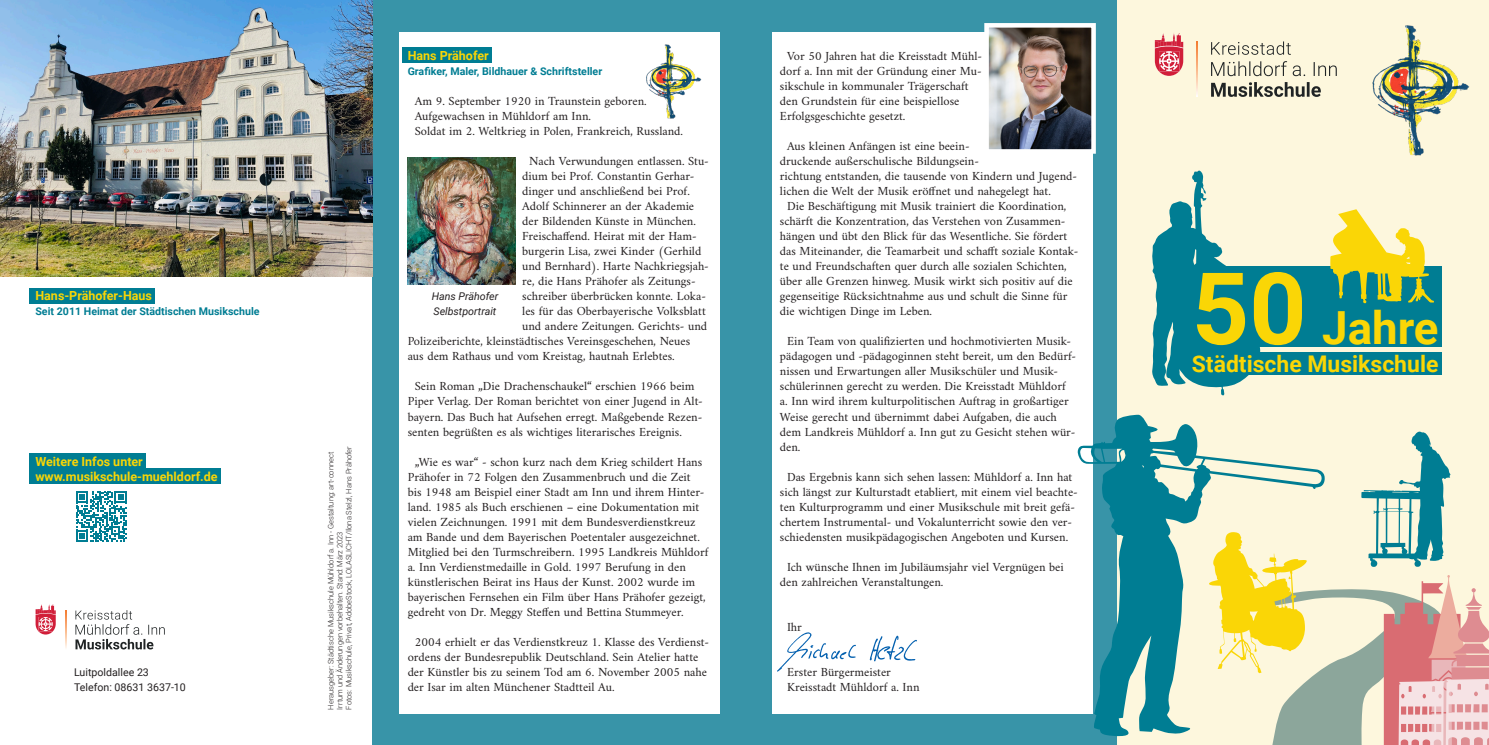
<style>
.page{position:relative;width:1489px;height:745px;background:#fff}
.page>*{position:absolute;margin:0;border:0;box-sizing:border-box;transform-origin:0 0}
.VA_Titel_Musikschule{font:700 45.62px "Roboto";color:#fad606}
.VA_Titel_Musikschule-2{font:700 23px "Roboto";color:#fad606}
.VA_Fließtext{font:12.5px/15px "Amiri";color:#231f20}
.VA_Titel_Musikschule-3{font:700 12.5px "Roboto";color:#fad606}
.VA_Untertitel_Musiks{font:700 10.62px "Roboto";color:#007d93}
.t1{font:10.62px "Roboto";color:#231f20}
.VA_Fließtext-2{font:italic 10.62px "Roboto";color:#231f20}
.t2{font:300 7.5px "Roboto";color:#231f20}
.s1{font-size:100px}
</style>
<div class="page">
<div style="left:1116px;top:0;width:372px;height:744px;background:#fdf7dd"></div>
<div style="left:372px;top:0;width:744px;height:744px;background:#3894a8"></div>
<div style="left:399px;top:32px;width:321px;height:681px;background:#fff"></div>
<div style="left:771px;top:32px;width:321px;height:681px;background:#fff"></div>
<img style="left:990px;top:29px;width:99px;height:119px">
<div style="left:984px;top:23px;width:111px;height:131px;border:5px solid #fff"></div>
<img style="left:777px;top:632px;width:140px;height:40px">
<img style="left:1372px;top:25px;width:98px;height:131px">
<svg style="left:1077px;top:414px;width:131px;height:322px"></svg>
<svg style="left:1208px;top:431px;width:280px;height:313px"></svg>
<div style="left:401px;top:48px;width:90px;height:15px;background:#007d93"></div>
<img style="left:646px;top:44px;width:56px;height:75px">
<svg style="left:1152px;top:170px;width:108px;height:225px"></svg>
<div style="left:1185px;top:266px;width:256px;height:81px;background:#007d93"></div>
<div style="left:1185px;top:351px;width:256px;height:23px;background:#007d93"></div>
<svg style="left:1330px;top:209px;width:103px;height:94px"></svg>
<img style="left:407px;top:157px;width:108px;height:127px">
<img style="left:0;top:0;width:372px;height:276px">
<div style="left:29px;top:288px;width:126px;height:15px;background:#007d93"></div>
<svg style="left:1154px;top:33px;width:29px;height:43px"></svg>
<svg style="left:1211px;top:41px;width:125px;height:35px"></svg>
<svg style="left:1211px;top:82px;width:109px;height:15px"></svg>
<svg style="left:1196px;top:42px;width:1px;height:55px"></svg>
<svg style="left:36px;top:604px;width:20px;height:30px"></svg>
<svg style="left:75px;top:610px;width:90px;height:39px"></svg>
<svg style="left:65px;top:610px;width:1px;height:38px"></svg>
<svg style="left:76px;top:491px;width:51px;height:50px"></svg>
<div style="left:29px;top:453px;width:117px;height:15px;background:#007d93"></div>
<div style="left:29px;top:468px;width:191px;height:15px;background:#007d93"></div>
<p class="VA_Titel_Musikschule-3" style="left:35px;top:287px;width:118px">Hans-Prähofer-Haus</p>
<p class="VA_Untertitel_Musiks" style="left:35px;top:304px;width:226px">Seit 2011 Heimat der Städtischen Musikschule</p>
<p class="VA_Titel_Musikschule-3" style="left:35px;top:452px;width:109px">Weitere Infos unter</p>
<p class="VA_Titel_Musikschule-3" style="left:35px;top:467px;width:184px">www.musikschule-muehldorf.de</p>
<p class="t1" style="left:74px;top:664px;width:76px">Luitpoldallee 23</p>
<p class="t1" style="left:74px;top:679px;width:113px">Telefon: 08631 3637-10</p>
<p class="t2" style="left:343px;top:709px;width:264px;rotate:-90deg">Fotos: Musikschule, Privat, AdobeStock, LOLASLICHT/Ilona Stelzl, Hans Prähofer</p>
<p class="t2" style="left:325px;top:709px;width:259px;rotate:-90deg">Herausgeber: Städtische Musikschule Mühldorf a. Inn - Gestaltung: art-connect</p>
<p class="t2" style="left:334px;top:709px;width:179px;rotate:-90deg">Irrtum und Änderungen vorbehalten. Stand: März 2023</p>
<p class="VA_Titel_Musikschule-3" style="left:407px;top:47px;width:82px">Hans Prähofer</p>
<p class="VA_Untertitel_Musiks" style="left:407px;top:64px;width:196px">Grafiker, Maler, Bildhauer &amp; Schriftsteller</p>
<p class="VA_Fließtext" style="left:415px;top:93px;width:233px">Am 9. September 1920 in Traunstein geboren.</p>
<p class="VA_Fließtext" style="left:415px;top:108px;width:178px">Aufgewachsen in Mühldorf am Inn.</p>
<p class="VA_Fließtext" style="left:415px;top:123px;width:270px">Soldat im 2. Weltkrieg in Polen, Frankreich, Russland.</p>
<p class="VA_Fließtext" style="left:529px;top:153px;width:181px">Nach Verwundungen entlassen. Stu-</p>
<p class="VA_Fließtext" style="left:522px;top:168px;width:174px">dium bei Prof. Constantin Gerhar-</p>
<p class="VA_Fließtext" style="left:522px;top:183px;width:169px">dinger und anschließend bei Prof.</p>
<p class="VA_Fließtext" style="left:522px;top:198px;width:173px">Adolf Schinnerer an der Akademie</p>
<p class="VA_Fließtext" style="left:522px;top:213px;width:175px">der Bildenden Künste in München.</p>
<p class="VA_Fließtext" style="left:522px;top:228px;width:176px">Freischaffend. Heirat mit der Ham-</p>
<p class="VA_Fließtext" style="left:522px;top:243px;width:181px">burgerin Lisa, zwei Kinder (Gerhild</p>
<p class="VA_Fließtext" style="left:522px;top:258px;width:188px">und Bernhard). Harte Nachkriegsjah-</p>
<p class="VA_Fließtext" style="left:522px;top:273px;width:175px">re, die Hans Prähofer als Zeitungs-</p>
<p class="VA_Fließtext" style="left:522px;top:288px;width:185px">schreiber überbrücken konnte. Loka-</p>
<p class="VA_Fließtext" style="left:522px;top:303px;width:185px">les für das Oberbayerische Volksblatt</p>
<p class="VA_Fließtext" style="left:522px;top:318px;width:186px">und andere Zeitungen. Gerichts- und</p>
<p class="VA_Fließtext" style="left:407px;top:333px;width:284px">Polizeiberichte, kleinstädtisches Vereinsgeschehen, Neues</p>
<p class="VA_Fließtext" style="left:407px;top:348px;width:268px">aus dem Rathaus und vom Kreistag, hautnah Erlebtes.</p>
<p class="VA_Fließtext" style="left:407px;top:378px;width:296px;text-indent:7px">Sein Roman „Die Drachenschaukel“ erschien 1966 beim Piper Verlag. Der Roman berichtet von einer Jugend in Alt&shy;bayern. Das Buch hat Aufsehen erregt. Maßgebende Rezen&shy;senten begrüßten es als wichtiges literarisches Ereignis.</p>
<p class="VA_Fließtext" style="left:407px;top:453px;width:302px;text-indent:7px">„Wie es war“ - schon kurz nach dem Krieg schildert Hans Prähofer in 72 Folgen den Zusammenbruch und die Zeit<br>bis 1948 am Beispiel einer Stadt am Inn und ihrem Hinter&shy;land. 1985 als Buch erschienen – eine Dokumentation mit vielen Zeichnungen. 1991 mit dem Bundesverdienstkreuz am Bande und dem Bayerischen Poetentaler ausgezeichnet.<br>Mitglied bei den Turmschreibern. 1995 Landkreis Mühldorf a. Inn Verdienstmedaille in Gold. 1997 Berufung in den künstlerischen Beirat ins Haus der Kunst. 2002 wurde im bayerischen Fernsehen ein Film über Hans Prähofer gezeigt, gedreht von Dr. Meggy Steffen und Bettina Stummeyer.</p>
<p class="VA_Fließtext" style="left:407px;top:633px;width:303px;text-indent:7px">2004 erhielt er das Verdienstkreuz 1. Klasse des Verdienst&shy;ordens der Bundesrepublik Deutschland. Sein Atelier hatte der Künstler bis zu seinem Tod am 6. November 2005 nahe der Isar im alten Münchener Stadtteil Au.</p>
<p class="VA_Fließtext-2" style="left:431px;top:289px;width:68px">Hans Prähofer</p>
<p class="VA_Fließtext-2" style="left:433px;top:304px;width:64px">Selbstportrait</p>
<p class="VA_Fließtext" style="left:780px;top:48px;width:203px;text-indent:7px">Vor 50 Jahren hat die Kreisstadt Mühl&shy;dorf a. Inn mit der Gründung einer Mu&shy;sikschule in kommunaler Trägerschaft den Grundstein für eine beispiellose Erfolgsgeschichte gesetzt.</p>
<p class="VA_Fließtext" style="left:780px;top:138px;width:299px;text-indent:7px">Aus kleinen Anfängen ist eine beein-<br>druckende außerschulische Bildungsein-<br>richtung entstanden, die tausende von Kindern und Jugend&shy;lichen die Welt der Musik eröffnet und nahegelegt hat.</p>
<p class="VA_Fließtext" style="left:780px;top:198px;width:300px;text-indent:7px">Die Beschäftigung mit Musik trainiert die Koordination, schärft die Konzentration, das Verstehen von Zusammen&shy;hängen und übt den Blick für das Wesentliche. Sie fördert das Miteinander, die Teamarbeit und schafft soziale Kontak&shy;te und Freundschaften quer durch alle sozialen Schichten, über alle Grenzen hinweg. Musik wirkt sich positiv auf die gegenseitige Rücksichtnahme aus und schult die Sinne für die wichtigen Dinge im Leben.</p>
<p class="VA_Fließtext" style="left:780px;top:333px;width:298px;text-indent:7px">Ein Team von qualifizierten und hochmotivierten Musik&shy;pädagogen und -pädagoginnen steht bereit, um den Bedürf&shy;nissen und Erwartungen aller Musikschüler und Musik&shy;schülerinnen gerecht zu werden. Die Kreisstadt Mühldorf a. Inn wird ihrem kulturpolitischen Auftrag in großartiger Weise gerecht und übernimmt dabei Aufgaben, die auch dem Landkreis Mühldorf a. Inn gut zu Gesicht stehen wür&shy;den.</p>
<p class="VA_Fließtext" style="left:780px;top:468px;width:299px;text-indent:7px">Das Ergebnis kann sich sehen lassen: Mühldorf a. Inn hat sich längst zur Kulturstadt etabliert, mit einem viel beachte&shy;ten Kulturprogramm und einer Musikschule mit breit gefä&shy;chertem Instrumental- und Vokalunterricht sowie den ver&shy;schiedensten musikpädagogischen Angeboten und Kursen.</p>
<p class="VA_Fließtext" style="left:780px;top:558px;width:285px;text-indent:7px">Ich wünsche Ihnen im Jubiläumsjahr viel Vergnügen bei den zahlreichen Veranstaltungen.</p>
<p class="VA_Fließtext" style="left:787px;top:618px;width:16px">Ihr</p>
<p class="VA_Fließtext" style="left:787px;top:663px;width:105px">Erster Bürgermeister</p>
<p class="VA_Fließtext" style="left:787px;top:678px;width:134px">Kreisstadt Mühldorf a. Inn</p>
<p class="VA_Titel_Musikschule" style="left:1191px;top:296px;width:248px"><span class="s1">50</span> Jahre</p>
<p class="VA_Titel_Musikschule-2" style="left:1191px;top:347px;width:248px">Städtische Musikschule</p>
</div>
